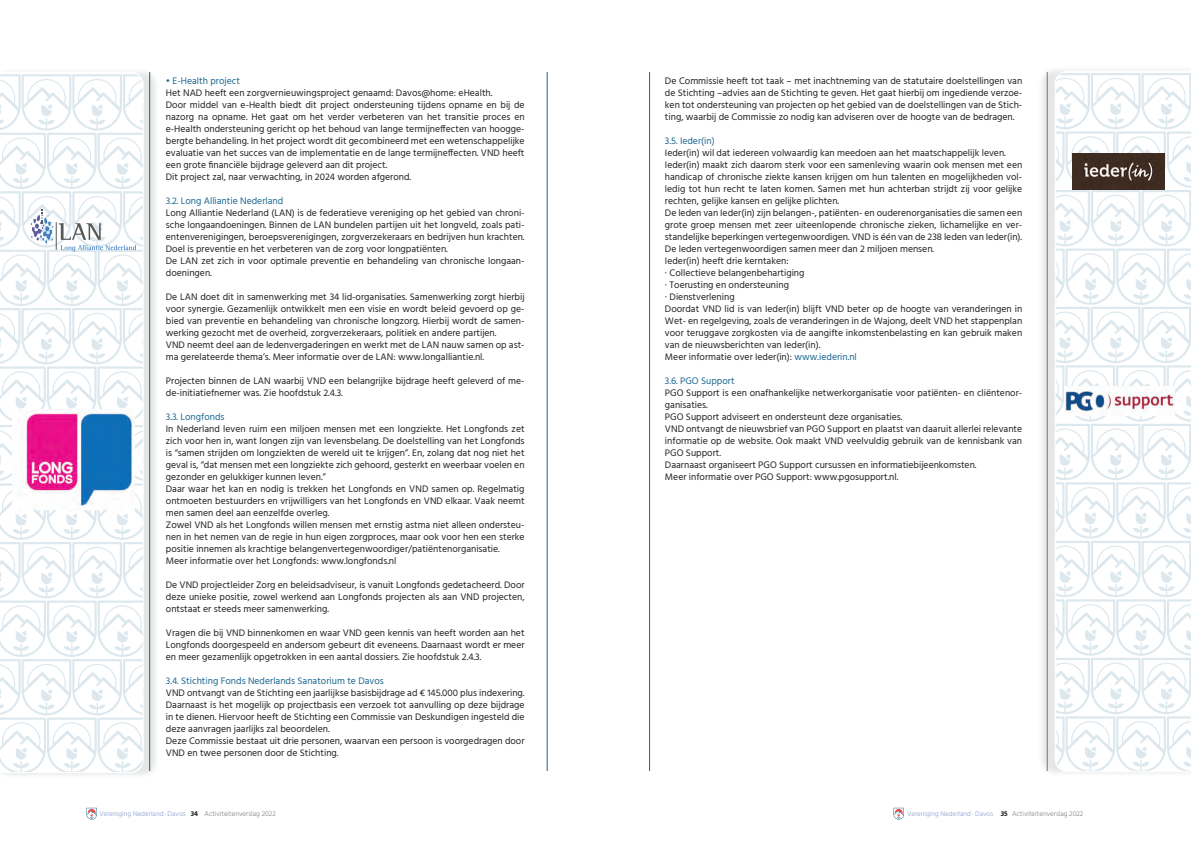
<style>
.page{position:relative;width:1191px;height:842px;background:#fff}
.page>*{position:absolute;margin:0;border:0;box-sizing:border-box;transform-origin:0 0}
.t1{font:9.7px/12px "Hind";color:#231f20}
.t2{font:9.7px "Hind";color:#1a6790}
.t3{font:300 7px "Hind";color:#8ca2d2}
.t4{font:300 7px "Hind";color:#808285}
.s1{color:#176690}
.s2{font-weight:700;color:#231f20}
.s3{color:#808285}
</style>
<div class="page">
<hr style="left:547px;top:49px;width:1px;height:743px;background:#1a6790">
<hr style="left:649px;top:48px;width:1px;height:744px;background:#1a6790">
<svg style="left:86px;top:808px;width:11px;height:11px"></svg>
<svg style="left:893px;top:808px;width:11px;height:11px"></svg>
<div style="left:630px;top:9px;width:491px;height:63px;background:#fff"></div>
<div style="left:630px;top:771px;width:471px;height:26px;background:#fff"></div>
<div style="left:0;top:67px;width:160px;height:712px;background:#231f20;opacity:.75"></div>
<div style="left:1037px;top:65px;width:154px;height:712px;background:#231f20;opacity:.75"></div>
<svg style="left:1054px;top:71px;width:137px;height:701px"></svg>
<img style="left:1072px;top:154px;width:92px;height:36px">
<svg style="left:0;top:74px;width:144px;height:698px"></svg>
<img style="left:13px;top:409px;width:122px;height:100px">
<img style="left:1064px;top:387px;width:110px;height:29px">
<p class="t2" style="left:166px;top:74px;width:76px">• E-Health project</p>
<p class="t1" style="left:166px;top:87px;width:360px">Het NAD heeft een zorgvernieuwingsproject genaamd: Davos@home: eHealth.<br>Door middel van e-Health biedt dit project ondersteuning tijdens opname en bij de nazorg na opname. Het gaat om het verder verbeteren van het transitie proces en e-Health ondersteuning gericht op het behoud van lange termijneffecten van hoogge&shy;bergte behandeling. In het project wordt dit gecombineerd met een wetenschappelijke evaluatie van het succes van de implementatie en de lange termijneffecten. VND heeft een grote financiële bijdrage geleverd aan dit project.<br>Dit project zal, naar verwachting, in 2024 worden afgerond.</p>
<p class="t2" style="left:166px;top:194px;width:119px">3.2. Long Alliantie Nederland</p>
<p class="t1" style="left:166px;top:207px;width:360px">Long Alliantie Nederland (LAN) is de federatieve vereniging op het gebied van chroni&shy;sche longaandoeningen. Binnen de LAN bundelen partijen uit het longveld, zoals pati&shy;ëntenverenigingen, beroepsverenigingen, zorgverzekeraars en bedrijven hun krachten.<br>Doel is preventie en het verbeteren van de zorg voor longpatiënten.<br>De LAN zet zich in voor optimale preventie en behandeling van chronische longaan&shy;doeningen.</p>
<p class="t1" style="left:166px;top:291px;width:360px">De LAN doet dit in samenwerking met 34 lid-organisaties. Samenwerking zorgt hierbij voor synergie. Gezamenlijk ontwikkelt men een visie en wordt beleid gevoerd op ge&shy;bied van preventie en behandeling van chronische longzorg. Hierbij wordt de samen&shy;werking gezocht met de overheid, zorgverzekeraars, politiek en andere partijen.<br>VND neemt deel aan de ledenvergaderingen en werkt met de LAN nauw samen op ast&shy;ma gerelateerde thema’s. Meer informatie over de LAN: www.longalliantie.nl.</p>
<p class="t1" style="left:166px;top:375px;width:360px">Projecten binnen de LAN waarbij VND een belangrijke bijdrage heeft geleverd of me&shy;de-initiatiefnemer was. Zie hoofdstuk 2.4.3.</p>
<p class="t2" style="left:166px;top:410px;width:60px">3.3. Longfonds</p>
<p class="t1" style="left:166px;top:423px;width:360px">In Nederland leven ruim een miljoen mensen met een longziekte. Het Longfonds zet zich voor hen in, want longen zijn van levensbelang. De doelstelling van het Longfonds is “samen strijden om longziekten de wereld uit te krijgen”. En, zolang dat nog niet het geval is, “dat mensen met een longziekte zich gehoord, gesterkt en weerbaar voelen en gezonder en gelukkiger kunnen leven.”<br>Daar waar het kan en nodig is trekken het Longfonds en VND samen op. Regelmatig ontmoeten bestuurders en vrijwilligers van het Longfonds en VND elkaar. Vaak neemt men samen deel aan eenzelfde overleg.<br>Zowel VND als het Longfonds willen mensen met ernstig astma niet alleen ondersteu&shy;nen in het nemen van de regie in hun eigen zorgproces, maar ook voor hen een sterke positie innemen als krachtige belangenvertegenwoordiger/patiëntenorganisatie.<br>Meer informatie over het Longfonds: www.longfonds.nl</p>
<p class="t1" style="left:166px;top:579px;width:360px;text-align:justify">De VND projectleider Zorg en beleidsadviseur, is vanuit Longfonds gedetacheerd. Door deze unieke positie, zowel werkend aan Longfonds projecten als aan VND projecten, ontstaat er steeds meer samenwerking.</p>
<p class="t1" style="left:166px;top:627px;width:360px;text-align:justify">Vragen die bij VND binnenkomen en waar VND geen kennis van heeft worden aan het Longfonds doorgespeeld en andersom gebeurt dit eveneens. Daarnaast wordt er meer en meer gezamenlijk opgetrokken in een aantal dossiers. Zie hoofdstuk 2.4.3.</p>
<p class="t2" style="left:166px;top:674px;width:219px">3.4. Stichting Fonds Nederlands Sanatorium te Davos</p>
<p class="t1" style="left:166px;top:687px;width:360px">VND ontvangt van de Stichting een jaarlijkse basisbijdrage ad € 145.000 plus indexering.<br>Daarnaast is het mogelijk op projectbasis een verzoek tot aanvulling op deze bijdrage in te dienen. Hiervoor heeft de Stichting een Commissie van Deskundigen ingesteld die deze aanvragen jaarlijks zal beoordelen.<br>Deze Commissie bestaat uit drie personen, waarvan een persoon is voorgedragen door VND en twee personen door de Stichting.</p>
<p class="t1" style="left:665px;top:75px;width:359px;text-align:justify">De Commissie heeft tot taak – met inachtneming van de statutaire doelstellingen van de Stichting –advies aan de Stichting te geven. Het gaat hierbij om ingediende verzoe&shy;ken tot ondersteuning van projecten op het gebied van de doelstellingen van de Stich&shy;ting, waarbij de Commissie zo nodig kan adviseren over de hoogte van de bedragen.</p>
<p class="t2" style="left:665px;top:134px;width:51px">3.5. Ieder(in)</p>
<p class="t1" style="left:665px;top:147px;width:359px">Ieder(in) wil dat iedereen volwaardig kan meedoen aan het maatschappelijk leven.<br>Ieder(in) maakt zich daarom sterk voor een samenleving waarin ook mensen met een handicap of chronische ziekte kansen krijgen om hun talenten en mogelijkheden vol&shy;ledig tot hun recht te laten komen. Samen met hun achterban strijdt zij voor gelijke rechten, gelijke kansen en gelijke plichten.<br>De leden van Ieder(in) zijn belangen-, patiënten- en ouderenorganisaties die samen een grote groep mensen met zeer uiteenlopende chronische zieken, lichamelijke en ver&shy;standelijke beperkingen vertegenwoordigen. VND is één van de 238 leden van Ieder(in).<br>De leden vertegenwoordigen samen meer dan 2 miljoen mensen.<br>Ieder(in) heeft drie kerntaken:<br>· Collectieve belangenbehartiging<br>· Toerusting en ondersteuning<br>· Dienstverlening<br>Doordat VND lid is van Ieder(in) blijft VND beter op de hoogte van veranderingen in Wet- en regelgeving, zoals de veranderingen in de Wajong, deelt VND het stappenplan voor teruggave zorgkosten via de aangifte inkomstenbelasting en kan gebruik maken van de nieuwsberichten van Ieder(in).<br>Meer informatie over Ieder(in): <span class="s1">www.iederin.nl</span></p>
<p class="t2" style="left:665px;top:374px;width:71px">3.6. PGO Support</p>
<p class="t1" style="left:665px;top:387px;width:359px">PGO Support is een onafhankelijke netwerkorganisatie voor patiënten- en cliëntenor&shy;ganisaties.<br>PGO Support adviseert en ondersteunt deze organisaties.<br>VND ontvangt de nieuwsbrief van PGO Support en plaatst van daaruit allerlei relevante informatie op de website. Ook maakt VND veelvuldig gebruik van de kennisbank van PGO Support.<br>Daarnaast organiseert PGO Support cursussen en informatiebijeenkomsten.<br>Meer informatie over PGO Support: www.pgosupport.nl.</p>
<p class="t3" style="left:99px;top:809px;width:100px">Vereniging Nederland - Davos <span class="s2">34</span></p>
<p class="t4" style="left:205px;top:809px;width:73px">Activiteitenverslag 2022</p>
<p class="t3" style="left:907px;top:809px;width:178px">Vereniging Nederland - Davos <span class="s2">35</span> <span class="s3">Activiteitenverslag 2022</span></p>
</div>
